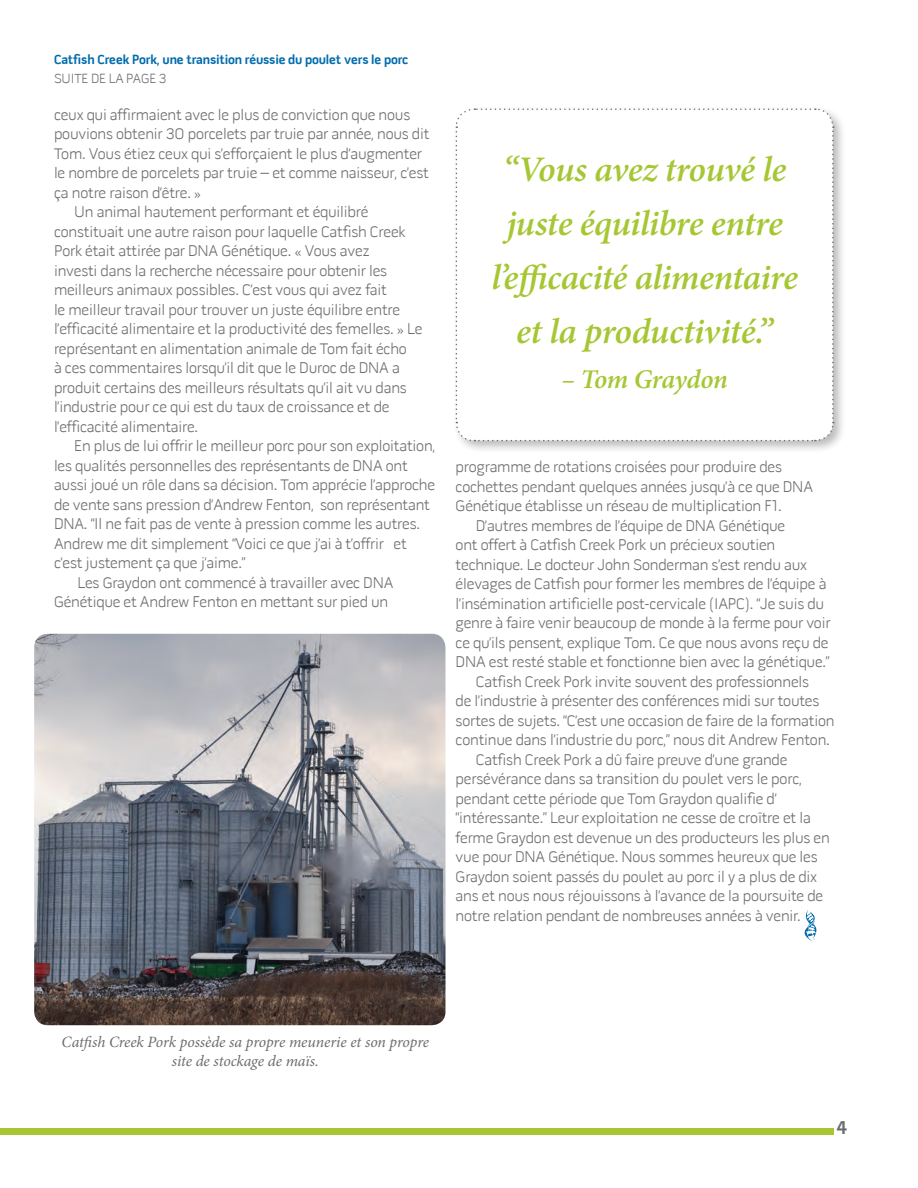
<style>
.page{position:relative;width:918px;height:1188px;background:#fff}
.page>*{position:absolute;margin:0;border:0;box-sizing:border-box;transform-origin:0 0}
.t1{font:italic 600 36px/54px "Minion Pro";letter-spacing:-.02em;color:#a6c733;text-align:center}
.t2{font:italic 600 27px "Minion Pro";letter-spacing:-.02em;color:#a6c733}
.t3{font:700 18.75px "Pill Gothic 600 mg";color:#6c6d70}
.t4{font:300 15.75px/19.5px "Pill Gothic 600 mg";letter-spacing:-.01em;color:#6c6d70}
.t5{font:italic 15.75px/18.9px "Minion Pro";letter-spacing:-.01em;color:#6c6d70;text-align:center}
.t6{font:700 13.5px "Pill Gothic 600 mg";letter-spacing:-.01em;color:#006cac}
.t7{font:300 13.5px "Pill Gothic 600 mg";letter-spacing:-.01em;color:#6c6d70}
</style>
<div class="page">
<div style="left:0;top:1128px;width:834px;height:6px;background:#a6c733"></div>
<div style="left:453px;top:106px;width:393px;height:348px;background:#231f20;opacity:.3"></div>
<svg style="left:455px;top:108px;width:379px;height:334px"></svg>
<img style="left:34px;top:634px;width:412px;height:391px">
<svg style="left:805px;top:910px;width:11px;height:32px"></svg>
<p class="t6" style="left:54px;top:51px;width:356px">Catfish Creek Pork, une transition réussie du poulet vers le porc</p>
<p class="t7" style="left:54px;top:71px;width:114px">SUITE DE LA PAGE 3</p>
<p class="t4" style="left:54px;top:105px;width:377px">ceux qui affirmaient avec le plus de conviction que nous pouvions obtenir 30 porcelets par truie par année, nous dit Tom. Vous étiez ceux qui s’efforçaient le plus d’augmenter le nombre de porcelets par truie – et comme naisseur, c’est ça notre raison d’être. »</p>
<p class="t4" style="left:54px;top:202px;width:370px;text-indent:20px">Un animal hautement performant et équilibré constituait une autre raison pour laquelle Catfish Creek Pork était attirée par DNA Génétique. « Vous avez<br>investi dans la recherche nécessaire pour obtenir les meilleurs animaux possibles. C’est vous qui avez fait<br>le meilleur travail pour trouver un juste équilibre entre l’efficacité alimentaire et la productivité des femelles. » Le représentant en alimentation animale de Tom fait écho<br>à ces commentaires lorsqu’il dit que le Duroc de DNA a produit certains des meilleurs résultats qu’il ait vu dans l’industrie pour ce qui est du taux de croissance et de l’efficacité alimentaire.</p>
<p class="t4" style="left:54px;top:436px;width:383px;text-indent:20px">En plus de lui offrir le meilleur porc pour son exploitation, les qualités personnelles des représentants de DNA ont aussi joué un rôle dans sa décision. Tom apprécie l’approche de vente sans pression d’Andrew Fenton, son représentant DNA. “Il ne fait pas de vente à pression comme les autres.<br>Andrew me dit simplement “Voici ce que j’ai à t’offrir ʺ et c’est justement ça que j’aime.”</p>
<p class="t4" style="left:54px;top:573px;width:341px;text-indent:24px">Les Graydon ont commencé à travailler avec DNA<br>Génétique et Andrew Fenton en mettant sur pied un</p>
<p class="t1" style="left:491px;top:142px;width:308px">“Vous avez trouvé le juste équilibre entre l’efficacité alimentaire et la productivité.”</p>
<p class="t2" style="left:561px;top:361px;width:168px">– Tom Graydon</p>
<p class="t4" style="left:456px;top:457px;width:359px">programme de rotations croisées pour produire des cochettes pendant quelques années jusqu’à ce que DNA<br>Génétique établisse un réseau de multiplication F1.</p>
<p class="t4" style="left:456px;top:516px;width:376px;text-indent:20px">D’autres membres de l’équipe de DNA Génétique<br>ont offert à Catfish Creek Pork un précieux soutien technique. Le docteur John Sonderman s’est rendu aux élevages de Catfish pour former les membres de l’équipe à l’insémination artificielle post-cervicale (IAPC). “Je suis du genre à faire venir beaucoup de monde à la ferme pour voir ce qu’ils pensent, explique Tom. Ce que nous avons reçu de DNA est resté stable et fonctionne bien avec la génétique.”</p>
<p class="t4" style="left:456px;top:672px;width:381px;text-indent:20px">Catfish Creek Pork invite souvent des professionnels<br>de l’industrie à présenter des conférences midi sur toutes sortes de sujets. “C’est une occasion de faire de la formation continue dans l’industrie du porc,” nous dit Andrew Fenton.</p>
<p class="t4" style="left:456px;top:750px;width:376px;text-indent:20px">Catfish Creek Pork a dû faire preuve d’une grande persévérance dans sa transition du poulet vers le porc, pendant cette période que Tom Graydon qualifie d‘ “intéressante.” Leur exploitation ne cesse de croître et la ferme Graydon est devenue un des producteurs les plus en vue pour DNA Génétique. Nous sommes heureux que les Graydon soient passés du poulet au porc il y a plus de dix ans et nous nous réjouissons à l’avance de la poursuite de notre relation pendant de nombreuses années à venir.</p>
<p class="t5" style="left:62px;top:1032px;width:369px">Catfish Creek Pork possède sa propre meunerie et son propre site de stockage de maïs.</p>
<p class="t3" style="left:837px;top:1117px;width:12px">4</p>
</div>
